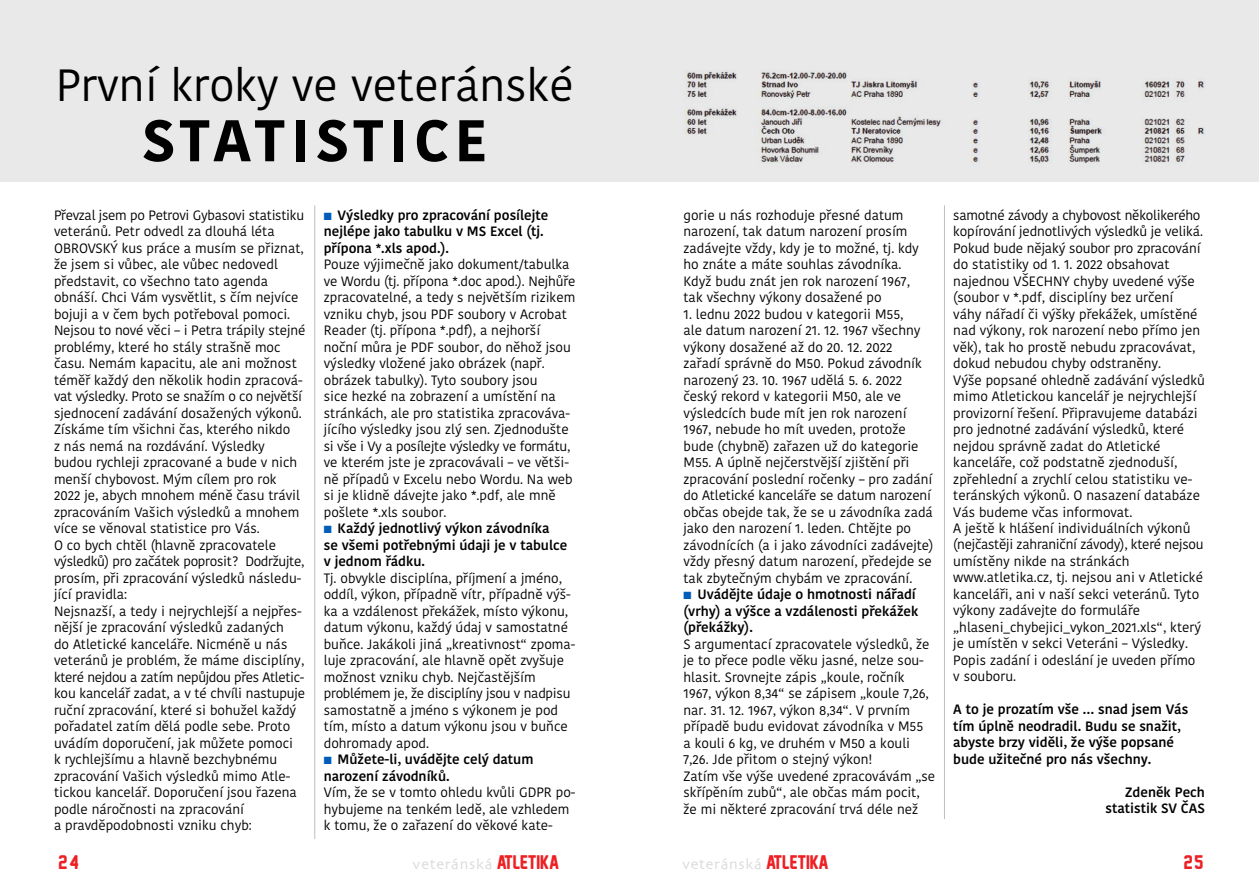
<style>
.page{position:relative;width:1259px;height:893px;background:#fff}
.page>*{position:absolute;margin:0;border:0;box-sizing:border-box;transform-origin:0 0}
.t1{font:700 58.5px "Kohinoor Devanagari";letter-spacing:.1em;color:#000}
.t2{font:45px "Kohinoor Devanagari";color:#000}
.t3{font:18px "New Athletic M54";color:#ed2024}
.t4{font:15px "Skia";letter-spacing:.05em;color:#d7d9da}
.t5{font:13.5px/16.5px "Kohinoor Devanagari";color:#000}
.t6{font:500 13.5px/16.5px "Kohinoor Devanagari";color:#000}
.s1{color:#005db9}
.s2{font-family:"New Athletic M54";font-size:18px;color:#ed2024}
</style>
<div class="page">
<div style="left:0;top:0;width:1259px;height:182px;background:#e9e9ea"></div>
<img style="left:684px;top:70px;width:521px;height:97px">
<hr style="left:314px;top:205px;width:1px;height:634px;background:#bcbec0">
<hr style="left:944px;top:205px;width:1px;height:614px;background:#bcbec0">
<h2 class="t2" style="left:56px;top:59px;width:519px">První kroky ve veteránské</h2>
<h1 class="t1" style="left:142px;top:107px;width:347px">STATISTICE</h1>
<p class="t5" style="left:54px;top:207px;width:253px">Převzal jsem po Petrovi Gybasovi statistiku veteránů. Petr odvedl za dlouhá léta OBROVSKÝ kus práce a musím se přiznat, že jsem si vůbec, ale vůbec nedovedl představit, co všechno tato agenda obnáší. Chci Vám vysvětlit, s čím nejvíce bojuji a v čem bych potřeboval pomoci.<br>Nejsou to nové věci – i Petra trápily stejné problémy, které ho stály strašně moc času. Nemám kapacitu, ale ani možnost téměř každý den několik hodin zpracová&shy;vat výsledky. Proto se snažím o co největší sjednocení zadávání dosažených výkonů.<br>Získáme tím všichni čas, kterého nikdo<br>z nás nemá na rozdávání. Výsledky budou rychleji zpracované a bude v nich menší chybovost. Mým cílem pro rok 2022 je, abych mnohem méně času trávil zpracováním Vašich výsledků a mnohem více se věnoval statistice pro Vás.<br>O co bych chtěl (hlavně zpracovatele výsledků) pro začátek poprosit? Dodržujte, prosím, při zpracování výsledků následu&shy;jící pravidla:<br>Nejsnazší, a tedy i nejrychlejší a nejpřes&shy;nější je zpracování výsledků zadaných<br>do Atletické kanceláře. Nicméně u nás veteránů je problém, že máme disciplíny, které nejdou a zatím nepůjdou přes Atletic&shy;kou kancelář zadat, a v té chvíli nastupuje ruční zpracování, které si bohužel každý pořadatel zatím dělá podle sebe. Proto uvádím doporučení, jak můžete pomoci<br>k rychlejšímu a hlavně bezchybnému zpracování Vašich výsledků mimo Atle&shy;tickou kancelář. Doporučení jsou řazena podle náročnosti na zpracování<br>a pravděpodobnosti vzniku chyb:</p>
<p class="t6" style="left:324px;top:207px;width:226px"><span class="s1">■</span> Výsledky pro zpracování posílejte nejlépe jako tabulku v MS Excel (tj. přípona *.xls apod.).</p>
<p class="t5" style="left:324px;top:256px;width:253px">Pouze výjimečně jako dokument/tabulka ve Wordu (tj. přípona *.doc apod.). Nejhůře zpracovatelné, a tedy s největším rizikem vzniku chyb, jsou PDF soubory v Acrobat Reader (tj. přípona *.pdf), a nejhorší noční můra je PDF soubor, do něhož jsou výsledky vložené jako obrázek (např. obrázek tabulky). Tyto soubory jsou<br>sice hezké na zobrazení a umístění na stránkách, ale pro statistika zpracováva&shy;jícího výsledky jsou zlý sen. Zjednodušte si vše i Vy a posílejte výsledky ve formátu, ve kterém jste je zpracovávali – ve větši&shy;ně případů v Excelu nebo Wordu. Na web si je klidně dávejte jako *.pdf, ale mně pošlete *.xls soubor.</p>
<p class="t6" style="left:324px;top:520px;width:245px"><span class="s1">■</span> Každý jednotlivý výkon závodníka<br>se všemi potřebnými údaji je v tabulce v jednom řádku.</p>
<p class="t5" style="left:324px;top:570px;width:253px">Tj. obvykle disciplína, příjmení a jméno, oddíl, výkon, případně vítr, případně výš&shy;ka a vzdálenost překážek, místo výkonu, datum výkonu, každý údaj v samostatné buňce. Jakákoli jiná „kreativnost“ zpoma&shy;luje zpracování, ale hlavně opět zvyšuje možnost vzniku chyb. Nejčastějším problémem je, že disciplíny jsou v nadpisu samostatně a jméno s výkonem je pod tím, místo a datum výkonu jsou v buňce dohromady apod.</p>
<p class="t6" style="left:324px;top:751px;width:211px"><span class="s1">■</span> Můžete-li, uvádějte celý datum narození závodníků.</p>
<p class="t5" style="left:324px;top:784px;width:253px">Vím, že se v tomto ohledu kvůli GDPR po&shy;hybujeme na tenkém ledě, ale vzhledem k tomu, že o zařazení do věkové kate-</p>
<p class="t5" style="left:683px;top:207px;width:237px">gorie u nás rozhoduje přesné datum narození, tak datum narození prosím zadávejte vždy, kdy je to možné, tj. kdy ho znáte a máte souhlas závodníka.<br>Když budu znát jen rok narození 1967, tak všechny výkony dosažené po</p>
<p class="t5" style="left:683px;top:306px;width:251px">1. lednu 2022 budou v kategorii M55,<br>ale datum narození 21. 12. 1967 všechny výkony dosažené až do 20. 12. 2022<br>zařadí správně do M50. Pokud závodník narozený 23. 10. 1967 udělá 5. 6. 2022 český rekord v kategorii M50, ale ve výsledcích bude mít jen rok narození 1967, nebude ho mít uveden, protože bude (chybně) zařazen už do kategorie M55. A úplně nejčerstvější zjištění při zpracování poslední ročenky – pro zadání do Atletické kanceláře se datum narození občas obejde tak, že se u závodníka zadá jako den narození 1. leden. Chtějte po závodnících (a i jako závodníci zadávejte) vždy přesný datum narození, předejde se tak zbytečným chybám ve zpracování.</p>
<p class="t6" style="left:683px;top:586px;width:236px"><span class="s1">■</span> Uvádějte údaje o hmotnosti nářadí (vrhy) a výšce a vzdálenosti překážek (překážky).</p>
<p class="t5" style="left:683px;top:636px;width:253px">S argumentací zpracovatele výsledků, že je to přece podle věku jasné, nelze sou&shy;hlasit. Srovnejte zápis „koule, ročník 1967, výkon 8,34“ se zápisem „koule 7,26, nar. 31. 12. 1967, výkon 8,34“. V prvním případě budu evidovat závodníka v M55<br>a kouli 6 kg, ve druhém v M50 a kouli 7,26. Jde přitom o stejný výkon!<br>Zatím vše výše uvedené zpracovávám „se skřípěním zubů“, ale občas mám pocit, že mi některé zpracování trvá déle než</p>
<p class="t5" style="left:953px;top:207px;width:253px">samotné závody a chybovost několikerého kopírování jednotlivých výsledků je veliká.<br>Pokud bude nějaký soubor pro zpracování do statistiky od 1. 1. 2022 obsahovat najednou VŠECHNY chyby uvedené výše (soubor v *.pdf, disciplíny bez určení váhy nářadí či výšky překážek, umístěné nad výkony, rok narození nebo přímo jen věk), tak ho prostě nebudu zpracovávat, dokud nebudou chyby odstraněny.<br>Výše popsané ohledně zadávání výsledků mimo Atletickou kancelář je nejrychlejší provizorní řešení. Připravujeme databázi pro jednotné zadávání výsledků, které nejdou správně zadat do Atletické kanceláře, což podstatně zjednoduší, zpřehlední a zrychlí celou statistiku ve&shy;teránských výkonů. O nasazení databáze Vás budeme včas informovat.<br>A ještě k hlášení individuálních výkonů (nejčastěji zahraniční závody), které nejsou umístěny nikde na stránkách www.atletika.cz, tj. nejsou ani v Atletické kanceláři, ani v naší sekci veteránů. Tyto výkony zadávejte do formuláře „hlaseni_chybejici_vykon_2021.xls“, který je umístěn v sekci Veteráni – Výsledky.<br>Popis zadání i odeslání je uveden přímo v souboru.</p>
<p class="t6" style="left:953px;top:702px;width:236px">A to je prozatím vše … snad jsem Vás tím úplně neodradil. Budu se snažit, abyste brzy viděli, že výše popsané bude užitečné pro nás všechny.</p>
<p class="t6" style="left:1105px;top:784px;width:101px;text-align:right">Zdeněk Pech statistik SV ČAS</p>
<h3 class="t3" style="left:59px;top:852px;width:22px">24</h3>
<p class="t4" style="left:412px;top:855px;width:148px">veteránská <span class="s2">ATLETIKA</span></p>
<p class="t4" style="left:682px;top:855px;width:148px">veteránská <span class="s2">ATLETIKA</span></p>
<h3 class="t3" style="left:1183px;top:852px;width:21px">25</h3>
</div>
